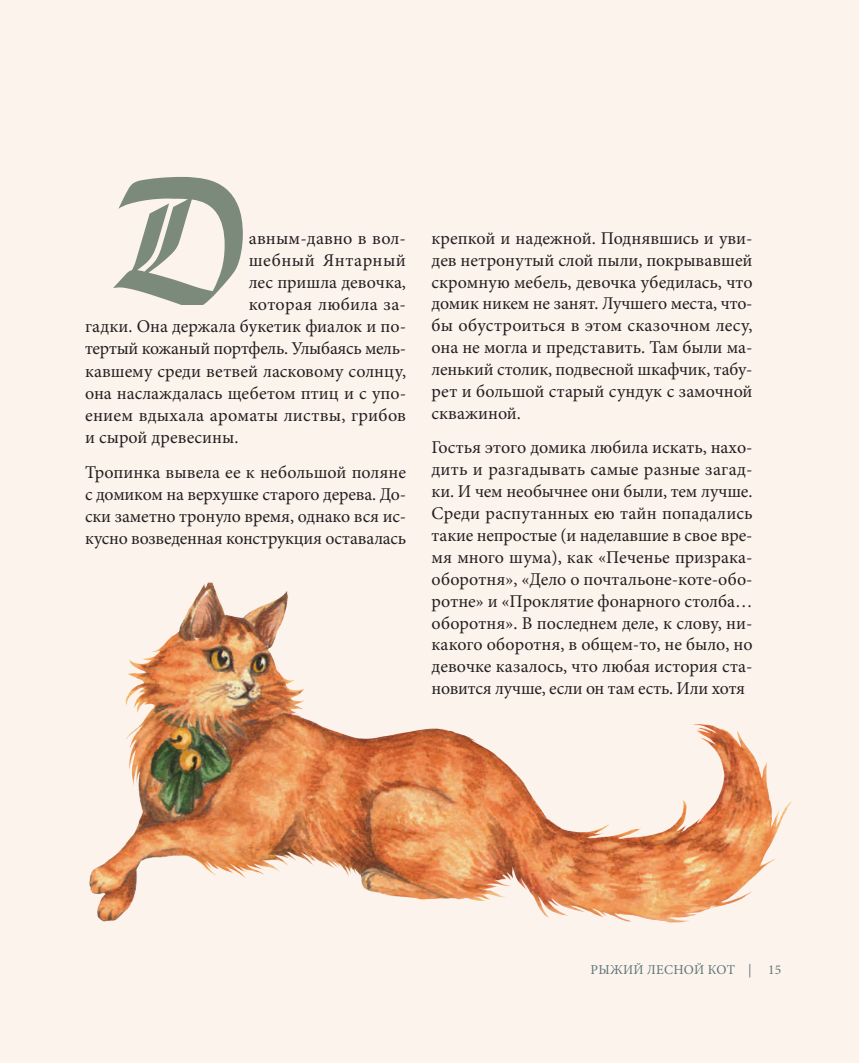
<style>
.page{position:relative;width:859px;height:1063px;background:#fdf3ed}
.page>*{position:absolute;margin:0;border:0;box-sizing:border-box;transform-origin:0 0}
.t1{font:195px "San Marco Cyr";color:#7c8a7c;scale:.85 1}
.t2{font:18px/21.9px "Minion Pro";color:#231f20;text-align:justify}
.t3{font:18px "Minion Pro";letter-spacing:.03em;color:#231f20}
.t4{font:13.5px "Minion Pro";letter-spacing:.02em;color:#5e7576}
</style>
<div class="page">
<img style="left:89px;top:582px;width:703px;height:341px">
<h1 class="t1" style="left:114px;top:140px;width:160px">Д</h1>
<p class="t2" style="left:249px;top:227px;width:159px">авным‑ давно в вол‑</p>
<p class="t3" style="left:249px;top:251px;width:159px">шебный Янтарный</p>
<p class="t2" style="left:249px;top:271px;width:159px">лес пришла девочка,</p>
<p class="t2" style="left:249px;top:293px;width:159px">которая любила за‑</p>
<p class="t2" style="left:85px;top:315px;width:322px">гадки. Она держала букетик фиалок и по‑</p>
<p class="t2" style="left:85px;top:338px;width:323px">тертый кожаный портфель. Улыбаясь мель‑</p>
<p class="t2" style="left:85px;top:360px;width:323px">кавшему среди ветвей ласковому солнцу,</p>
<p class="t2" style="left:85px;top:382px;width:323px">она наслаждалась щебетом птиц и с упо‑</p>
<p class="t2" style="left:85px;top:404px;width:323px">ением вдыхала ароматы листвы, грибов</p>
<p class="t2" style="left:85px;top:426px;width:155px">и сырой древесины.</p>
<p class="t2" style="left:85px;top:461px;width:323px">Тропинка вывела ее к небольшой поляне с домиком на верхушке старого дерева. До‑ ски заметно тронуло время, однако вся ис‑ кусно возведенная конструкция оставалась</p>
<p class="t2" style="left:432px;top:227px;width:323px">крепкой и надежной. Поднявшись и уви‑ дев нетронутый слой пыли, покрывавшей скромную мебель, девочка убедилась, что домик никем не занят. Лучшего места, что‑ бы обустроиться в этом сказочном лесу, она не могла и представить. Там были ма‑ ленький столик, подвесной шкафчик, табу‑ рет и большой старый сундук с замочной скважиной.</p>
<p class="t2" style="left:432px;top:437px;width:323px">Гостья этого домика любила искать, нахо‑ дить и разгадывать самые разные загад‑ ки. И чем необычнее они были, тем лучше.<br>Среди распутанных ею тайн попадались такие непростые (и наделавшие в свое вре‑ мя много шума), как «Печенье призрака‑ оборотня», «Дело о почтальоне‑коте‑обо‑ ротне» и «Проклятие фонарного столба… оборотня». В последнем деле, к слову, ни‑ какого оборотня, в общем‑то, не было, но девочке казалось, что любая история ста‑ новится лучше, если он там есть. Или хотя</p>
<p class="t4" style="left:590px;top:963px;width:192px">РЫЖИЙ ЛЕСНОЙ КОТ | 15</p>
</div>
